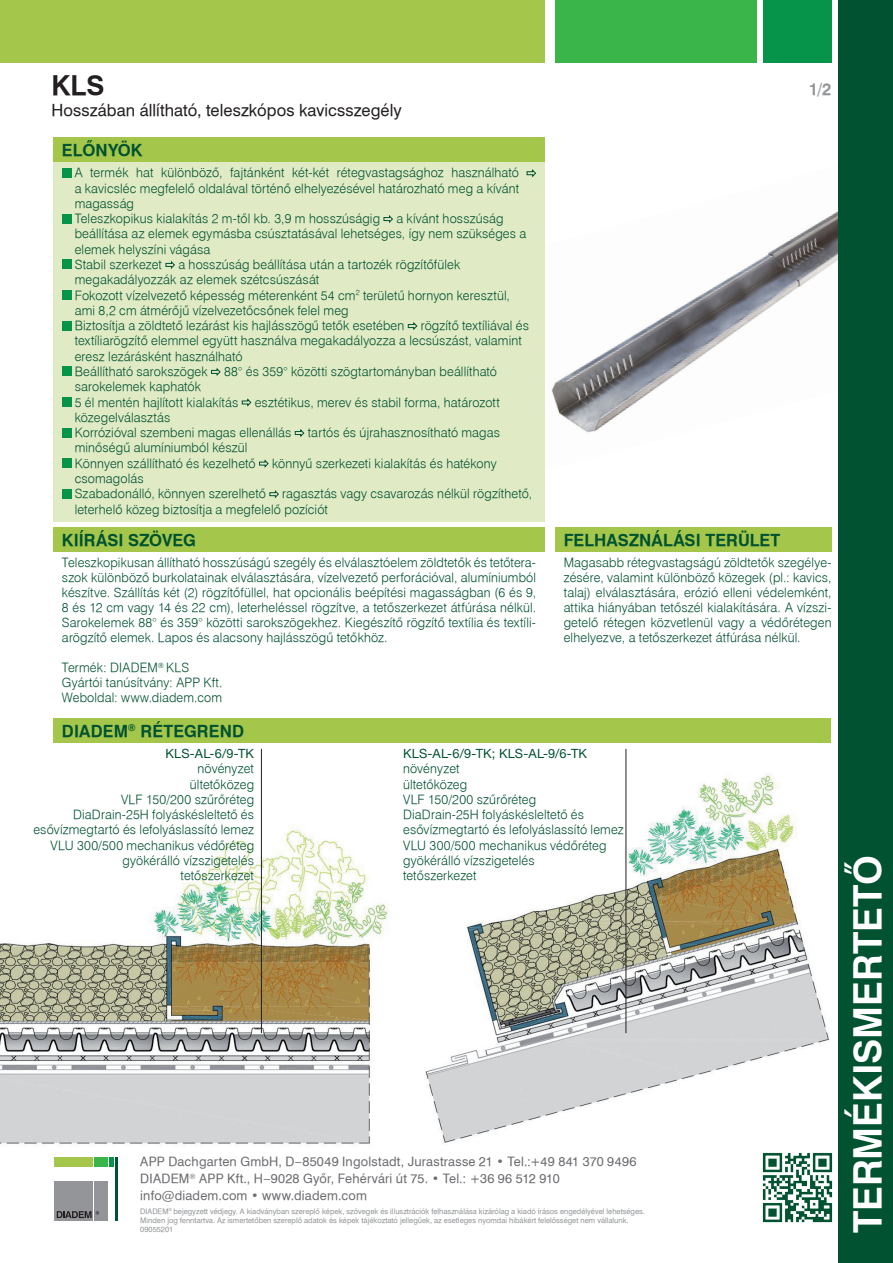
<style>
.page{position:relative;width:893px;height:1263px;background:#fff}
.page>*{position:absolute;margin:0;border:0;box-sizing:border-box;transform-origin:0 0}
.t1{font:37.8px "H Swiss 721 BT Bold";letter-spacing:-.005em;color:#fff}
.t2{font:27px "H Swiss 721 BT Bold";color:#231f20}
.cimsor{font:16.5px "H Swiss 721 BT Bold";letter-spacing:.005em;color:#015230}
.t3{font:16.5px "H Swiss 721 BT";letter-spacing:.005em;color:#231f20}
.t4{font:16.5px "H Swiss 721 BT Bold";color:#939598}
.nemet_folyo_szoveg{font:12.75px/15px "H Swiss 721 Light BT";letter-spacing:.01em;color:#015230;text-align:justify}
.nemet_folyo_szoveg-2{font:12.75px "H Swiss 721 BT";letter-spacing:.015em;color:#6c6d70}
.nemet_folyo_szoveg-3{font:12.75px "Helvetica Neue LT Pro";letter-spacing:.015em;color:#015230}
.nemet_folyo_szoveg-4{font:7.5px/9px "H Swiss 721 BT";color:#939598}
</style>
<div class="page">
<img style="left:0;top:756px;width:839px;height:461px">
<img style="left:551px;top:151px;width:288px;height:320px">
<div style="left:53px;top:147px;width:492px;height:375px;background:#e0eac5"></div>
<div style="left:0;top:0;width:545px;height:63px;background:#a4c64b"></div>
<div style="left:555px;top:0;width:202px;height:63px;background:#3ab54a"></div>
<div style="left:764px;top:0;width:68px;height:63px;background:#06934a"></div>
<div style="left:839px;top:0;width:54px;height:1263px;background:#015230"></div>
<div style="left:53px;top:138px;width:492px;height:24px;background:#a4c64b"></div>
<div style="left:62px;top:168px;width:9px;height:9px;background:#06934a"></div>
<svg style="left:526px;top:169px;width:11px;height:8px"></svg>
<div style="left:62px;top:214px;width:9px;height:9px;background:#06934a"></div>
<svg style="left:383px;top:215px;width:10px;height:8px"></svg>
<div style="left:62px;top:260px;width:9px;height:9px;background:#06934a"></div>
<svg style="left:165px;top:261px;width:10px;height:8px"></svg>
<div style="left:62px;top:290px;width:9px;height:10px;background:#06934a"></div>
<div style="left:62px;top:321px;width:9px;height:9px;background:#06934a"></div>
<svg style="left:407px;top:322px;width:11px;height:8px"></svg>
<div style="left:62px;top:367px;width:9px;height:9px;background:#06934a"></div>
<svg style="left:211px;top:368px;width:10px;height:8px"></svg>
<div style="left:62px;top:397px;width:9px;height:9px;background:#06934a"></div>
<svg style="left:241px;top:398px;width:11px;height:9px"></svg>
<div style="left:62px;top:428px;width:9px;height:9px;background:#06934a"></div>
<svg style="left:294px;top:429px;width:11px;height:8px"></svg>
<div style="left:62px;top:458px;width:9px;height:10px;background:#06934a"></div>
<svg style="left:259px;top:459px;width:10px;height:9px"></svg>
<div style="left:62px;top:489px;width:9px;height:9px;background:#06934a"></div>
<svg style="left:269px;top:490px;width:10px;height:8px"></svg>
<div style="left:53px;top:718px;width:778px;height:25px;background:#a4c64b"></div>
<hr style="left:261px;top:749px;width:1px;height:284px;background:#231f20">
<hr style="left:625px;top:749px;width:1px;height:284px;background:#231f20">
<div style="left:53px;top:527px;width:492px;height:25px;background:#a4c64b"></div>
<div style="left:555px;top:527px;width:277px;height:25px;background:#a4c64b"></div>
<img style="left:761px;top:1150px;width:74px;height:73px">
<svg style="left:51px;top:1153px;width:70px;height:68px"></svg>
<p class="t2" style="left:51px;top:69px;width:55px">KLS</p>
<p class="t3" style="left:51px;top:100px;width:352px">Hosszában állítható, teleszkópos kavicsszegély</p>
<p class="cimsor" style="left:62px;top:140px;width:82px">ELŐNYÖK</p>
<p class="nemet_folyo_szoveg" style="left:75px;top:165px;width:446px">A termék hat különböző, fajtánként két-két rétegvastagsághoz használható a kavicsléc megfelelő oldalával történő elhelyezésével határozható meg a kívánt magasság</p>
<p class="nemet_folyo_szoveg" style="left:75px;top:211px;width:307px">Teleszkopikus kialakítás 2 m-től kb. 3,9 m hosszúságig</p>
<p class="nemet_folyo_szoveg" style="left:396px;top:211px;width:109px">a kívánt hosszúság</p>
<p class="nemet_folyo_szoveg" style="left:75px;top:226px;width:453px">beállítása az elemek egymásba csúsztatásával lehetséges, így nem szükséges a</p>
<p class="nemet_folyo_szoveg" style="left:75px;top:242px;width:137px">elemek helyszíni vágása</p>
<p class="nemet_folyo_szoveg" style="left:75px;top:257px;width:89px">Stabil szerkezet</p>
<p class="nemet_folyo_szoveg" style="left:178px;top:257px;width:284px">a hosszúság beállítása után a tartozék rögzítőfülek</p>
<p class="nemet_folyo_szoveg" style="left:75px;top:272px;width:246px">megakadályozzák az elemek szétcsúszását</p>
<p class="nemet_folyo_szoveg" style="left:75px;top:287px;width:437px">Fokozott vízelvezető képesség méterenként 54 cm<sup>2</sup> területű hornyon keresztül,</p>
<p class="nemet_folyo_szoveg" style="left:75px;top:303px;width:275px">ami 8,2 cm átmérőjű vízelvezetőcsőnek felel meg</p>
<p class="nemet_folyo_szoveg" style="left:75px;top:318px;width:331px">Biztosítja a zöldtető lezárást kis hajlásszögű tetők esetében</p>
<p class="nemet_folyo_szoveg" style="left:421px;top:318px;width:110px">rögzítő textíliával és</p>
<p class="nemet_folyo_szoveg" style="left:75px;top:333px;width:449px">textíliarögzítő elemmel együtt használva megakadályozza a lecsúszást, valamint eresz lezárásként használható</p>
<p class="nemet_folyo_szoveg" style="left:75px;top:364px;width:134px">Beállítható sarokszögek</p>
<p class="nemet_folyo_szoveg" style="left:224px;top:364px;width:275px">88° és 359° közötti szögtartományban beállítható</p>
<p class="nemet_folyo_szoveg" style="left:75px;top:379px;width:128px">sarokelemek kaphatók</p>
<p class="nemet_folyo_szoveg" style="left:75px;top:394px;width:165px">5 él mentén hajlított kialakítás</p>
<p class="nemet_folyo_szoveg" style="left:255px;top:394px;width:247px">esztétikus, merev és stabil forma, határozott</p>
<p class="nemet_folyo_szoveg" style="left:75px;top:410px;width:97px">közegelválasztás</p>
<p class="nemet_folyo_szoveg" style="left:75px;top:425px;width:218px">Korrózióval szembeni magas ellenállás</p>
<p class="nemet_folyo_szoveg" style="left:308px;top:425px;width:194px">tartós és újrahasznosítható magas</p>
<p class="nemet_folyo_szoveg" style="left:75px;top:440px;width:174px">minőségű alumíniumból készül</p>
<p class="nemet_folyo_szoveg" style="left:75px;top:455px;width:182px">Könnyen szállítható és kezelhető</p>
<p class="nemet_folyo_szoveg" style="left:272px;top:455px;width:226px">könnyű szerkezeti kialakítás és hatékony</p>
<p class="nemet_folyo_szoveg" style="left:75px;top:471px;width:70px">csomagolás</p>
<p class="nemet_folyo_szoveg" style="left:75px;top:486px;width:193px">Szabadonálló, könnyen szerelhető</p>
<p class="nemet_folyo_szoveg" style="left:282px;top:486px;width:251px">ragasztás vagy csavarozás nélkül rögzíthető,</p>
<p class="nemet_folyo_szoveg" style="left:75px;top:501px;width:255px">leterhelő közeg biztosítja a megfelelő pozíciót</p>
<p class="cimsor" style="left:62px;top:530px;width:136px">KIÍRÁSI SZÖVEG</p>
<p class="nemet_folyo_szoveg" style="left:62px;top:555px;width:476px">Teleszkopikusan állítható hosszúságú szegély és elválasztóelem zöldtetők és tetőtera&shy;szok különböző burkolatainak elválasztására, vízelvezető perforációval, alumíniumból készítve. Szállítás két (2) rögzítőfüllel, hat opcionális beépítési magasságban (6 és 9, 8 és 12 cm vagy 14 és 22 cm), leterheléssel rögzítve, a tetőszerkezet átfúrása nélkül.<br>Sarokelemek 88° és 359° közötti sarokszögekhez. Kiegészítő rögzítő textília és textíli&shy;arögzítő elemek. Lapos és alacsony hajlásszögű tetőkhöz.</p>
<p class="nemet_folyo_szoveg" style="left:62px;top:660px;width:129px">Termék: DIADEM<sup>®</sup> KLS</p>
<p class="nemet_folyo_szoveg" style="left:62px;top:675px;width:162px">Gyártói tanúsítvány: APP Kft.</p>
<p class="nemet_folyo_szoveg" style="left:62px;top:690px;width:162px">Weboldal: www.diadem.com</p>
<p class="t4" style="left:809px;top:79px;width:24px">1/2</p>
<p class="cimsor" style="left:564px;top:530px;width:218px">FELHASZNÁLÁSI TERÜLET</p>
<p class="nemet_folyo_szoveg" style="left:564px;top:555px;width:269px">Magasabb rétegvastagságú zöldtetők szegélye&shy;zésére, valamint különböző közegek (pl.: kavics, talaj) elválasztására, erózió elleni védelemként, attika hiányában tetőszél kialakítására. A vízszi&shy;getelő rétegen közvetlenül vagy a védőrétegen elhelyezve, a tetőszerkezet átfúrása nélkül.</p>
<p class="cimsor" style="left:62px;top:721px;width:184px">DIADEM<sup>®</sup> RÉTEGREND</p>
<p class="nemet_folyo_szoveg-3" style="left:165px;top:746px;width:90px">KLS-AL-6/9-TK</p>
<p class="nemet_folyo_szoveg" style="left:198px;top:761px;width:58px">növényzet</p>
<p class="nemet_folyo_szoveg" style="left:190px;top:776px;width:66px">ültetőközeg</p>
<p class="nemet_folyo_szoveg" style="left:121px;top:792px;width:135px">VLF 150/200 szűrőréteg</p>
<p class="nemet_folyo_szoveg" style="left:73px;top:807px;width:182px">DiaDrain-25H folyáskésleltető és</p>
<p class="nemet_folyo_szoveg" style="left:33px;top:822px;width:222px">esővízmegtartó és lefolyáslassító lemez</p>
<p class="nemet_folyo_szoveg" style="left:51px;top:838px;width:205px">VLU 300/500 mechanikus védőréteg</p>
<p class="nemet_folyo_szoveg" style="left:123px;top:853px;width:133px">gyökérálló vízszigetelés</p>
<p class="nemet_folyo_szoveg" style="left:181px;top:868px;width:75px">tetőszerkezet</p>
<p class="nemet_folyo_szoveg-3" style="left:403px;top:746px;width:185px">KLS-AL-6/9-TK; KLS-AL-9/6-TK</p>
<p class="nemet_folyo_szoveg" style="left:403px;top:761px;width:58px">növényzet</p>
<p class="nemet_folyo_szoveg" style="left:403px;top:776px;width:66px">ültetőközeg</p>
<p class="nemet_folyo_szoveg" style="left:403px;top:792px;width:135px">VLF 150/200 szűrőréteg</p>
<p class="nemet_folyo_szoveg" style="left:403px;top:807px;width:182px">DiaDrain-25H folyáskésleltető és</p>
<p class="nemet_folyo_szoveg" style="left:403px;top:822px;width:222px">esővízmegtartó és lefolyáslassító lemez</p>
<p class="nemet_folyo_szoveg" style="left:403px;top:838px;width:205px">VLU 300/500 mechanikus védőréteg</p>
<p class="nemet_folyo_szoveg" style="left:403px;top:853px;width:133px">gyökérálló vízszigetelés</p>
<p class="nemet_folyo_szoveg" style="left:403px;top:868px;width:75px">tetőszerkezet</p>
<p class="nemet_folyo_szoveg-2" style="left:140px;top:1154px;width:498px">APP Dachgarten GmbH, D–85049 Ingolstadt, Jurastrasse 21 • Tel.:+49 841 370 9496</p>
<p class="nemet_folyo_szoveg-2" style="left:140px;top:1171px;width:421px">DIADEM<sup>®</sup> APP Kft., H–9028 Gyôr, Fehérvári út 75. • Tel.: +36 96 512 910</p>
<p class="nemet_folyo_szoveg-2" style="left:140px;top:1188px;width:228px">info@diadem.com • www.diadem.com</p>
<p class="nemet_folyo_szoveg-4" style="left:140px;top:1207px;width:506px">DIADEM<sup>®</sup> bejegyzett védjegy. A kiadványban szereplő képek, szövegek és illusztrációk felhasználása kizárólag a kiadó írásos engedélyével lehetséges.<br>Minden jog fenntartva. Az ismertetőben szereplő adatok és képek tájékoztató jellegűek, az esetleges nyomdai hibákért felelősséget nem vállalunk.</p>
<p class="nemet_folyo_szoveg-4" style="left:140px;top:1225px;width:34px">09055201</p>
<p class="t1" style="left:845px;top:1233px;width:380px;rotate:-90deg">TERMÉKISMERTETÔ</p>
</div>
